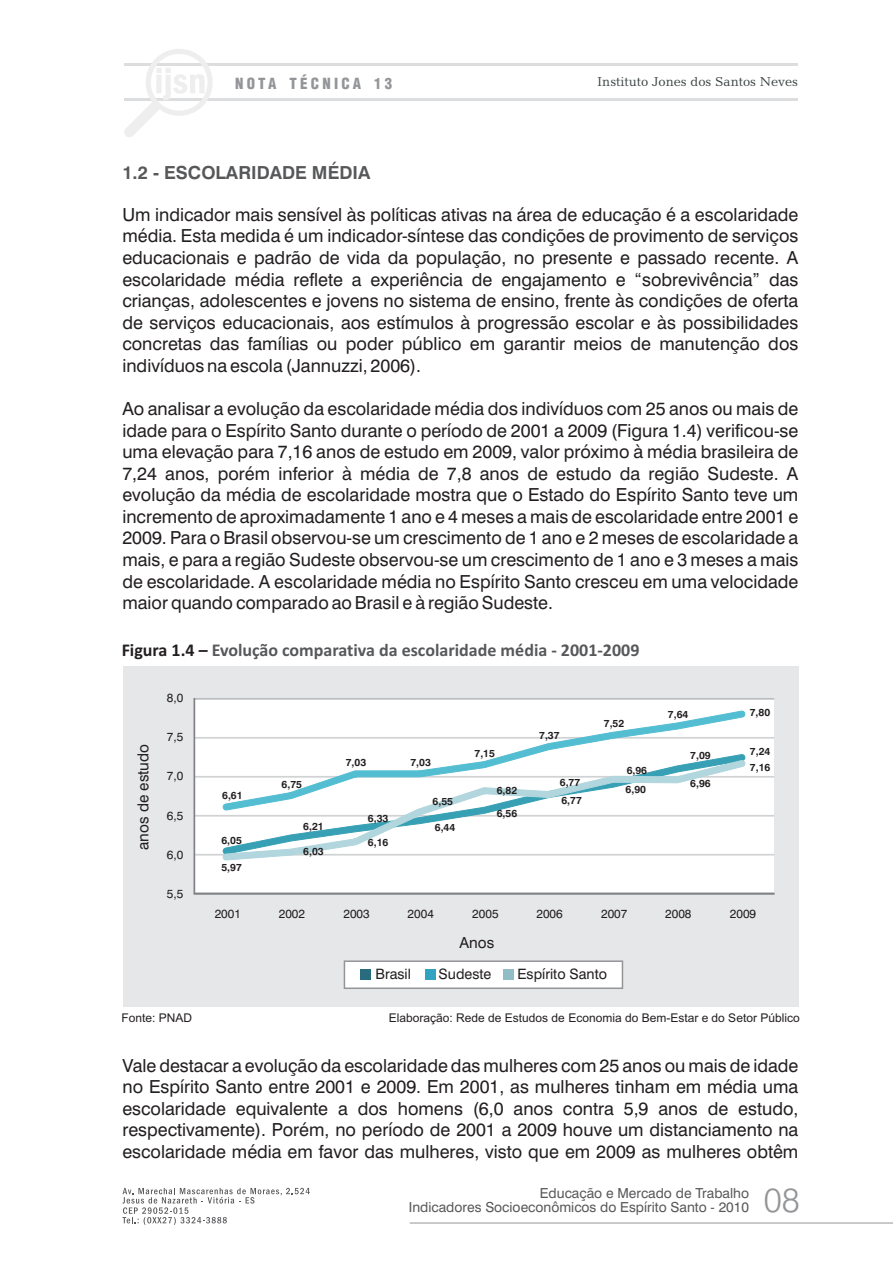
<style>
.page{position:relative;width:893px;height:1263px;background:#fff}
.page>*{position:absolute;margin:0;border:0;box-sizing:border-box;transform-origin:0 0}
.t1{font:300 33.9px "Swiss 721 BT";color:#939598}
.t2{font:18px/21.6px "Swiss 721 BT";color:#231f20;text-align:justify}
.t3{font:700 18px "Calibri";color:#57585a}
.t4{font:700 18px "Swiss 721 BT";color:#57585a}
.t5{font:15.3px "Swiss 721 BT";color:#231f20}
.t6{font:900 condensed 15px "Helvetica LT";letter-spacing:.215em;color:#939598}
.t7{font:14.25px "Swiss 721 BT";color:#231f20}
.t8{font:13.8px/14.2px "Swiss 721 BT";color:#57585a;text-align:right}
.t9{font:13.2px "Candida BT";color:#3c4444}
.t10{font:12px "Arial";color:#231f20}
.t11{font:12px "Swiss 721 BT";color:#231f20}
.t12{font:700 10.35px "Swiss 721 BT";color:#231f20}
.s1{color:#231f20}
</style>
<div class="page">
<svg style="left:122px;top:1188px;width:188px;height:37px"></svg>
<hr style="left:410px;top:1222px;width:483px;height:1px;background:#939598">
<hr style="left:124px;top:64px;width:674px;height:2px;background:#dcdddf">
<hr style="left:124px;top:98px;width:674px;height:3px;background:#dcdddf">
<svg style="left:124px;top:49px;width:92px;height:88px"></svg>
<div style="left:123px;top:666px;width:675px;height:340px;background:#e6e7e9"></div>
<svg style="left:193px;top:698px;width:582px;height:197px;background:#edf5f6"></svg>
<svg style="left:343px;top:960px;width:281px;height:29px;background:#f1f1f2"></svg>
<div style="left:360px;top:970px;width:10px;height:10px;background:#286c7e"></div>
<svg style="left:424px;top:970px;width:10px;height:10px"></svg>
<svg style="left:502px;top:970px;width:10px;height:10px"></svg>
<div style="left:361px;top:969px;width:10px;height:10px;background:#286c7e"></div>
<div style="left:425px;top:969px;width:10px;height:10px;background:#31a3c0"></div>
<div style="left:503px;top:969px;width:10px;height:10px;background:#90bdc6"></div>
<p class="t6" style="left:235px;top:77px;width:159px">NOTA TÉCNICA 13</p>
<p class="t9" style="left:597px;top:76px;width:202px">Instituto Jones dos Santos Neves</p>
<p class="t4" style="left:122px;top:165px;width:249px">1.2 - ESCOLARIDADE MÉDIA</p>
<p class="t2" style="left:122px;top:205px;width:677px">Um indicador mais sensível às políticas ativas na área de educação é a escolaridade média. Esta medida é um indicador-síntese das condições de provimento de serviços educacionais e padrão de vida da população, no presente e passado recente. A escolaridade média reflete a experiência de engajamento e “sobrevivência” das crianças, adolescentes e jovens no sistema de ensino, frente às condições de oferta de serviços educacionais, aos estímulos à progressão escolar e às possibilidades concretas das famílias ou poder público em garantir meios de manutenção dos indivíduos na escola (Jannuzzi, 2006).</p>
<p class="t2" style="left:122px;top:399px;width:677px">Ao analisar a evolução da escolaridade média dos indivíduos com 25 anos ou mais de idade para o Espírito Santo durante o período de 2001 a 2009 (Figura 1.4) verificou-se uma elevação para 7,16 anos de estudo em 2009, valor próximo à média brasileira de 7,24 anos, porém inferior à média de 7,8 anos de estudo da região Sudeste. A evolução da média de escolaridade mostra que o Estado do Espírito Santo teve um incremento de aproximadamente 1 ano e 4 meses a mais de escolaridade entre 2001 e 2009. Para o Brasil observou-se um crescimento de 1 ano e 2 meses de escolaridade a mais, e para a região Sudeste observou-se um crescimento de 1 ano e 3 meses a mais de escolaridade. A escolaridade média no Espírito Santo cresceu em uma velocidade maior quando comparado ao Brasil e à região Sudeste.</p>
<p class="t3" style="left:122px;top:642px;width:519px"><span class="s1">Figura 1.4 –</span> Evolução comparativa da escolaridade média - 2001-2009</p>
<p class="t5" style="left:137px;top:850px;width:107px;rotate:-90deg">anos de estudo</p>
<p class="t11" style="left:167px;top:692px;width:18px">8,0</p>
<p class="t11" style="left:167px;top:732px;width:18px">7,5</p>
<p class="t11" style="left:167px;top:771px;width:18px">7,0</p>
<p class="t11" style="left:167px;top:810px;width:18px">6,5</p>
<p class="t11" style="left:167px;top:849px;width:18px">6,0</p>
<p class="t11" style="left:167px;top:889px;width:18px">5,5</p>
<p class="t12" style="left:222px;top:791px;width:22px">6,61</p>
<p class="t12" style="left:221px;top:836px;width:22px">6,05</p>
<p class="t12" style="left:221px;top:863px;width:22px">5,97</p>
<p class="t12" style="left:282px;top:780px;width:22px">6,75</p>
<p class="t12" style="left:303px;top:822px;width:22px">6,21</p>
<p class="t12" style="left:303px;top:847px;width:22px">6,03</p>
<p class="t12" style="left:346px;top:758px;width:22px">7,03</p>
<p class="t12" style="left:410px;top:758px;width:22px">7,03</p>
<p class="t12" style="left:368px;top:814px;width:22px">6,33</p>
<p class="t12" style="left:368px;top:838px;width:22px">6,16</p>
<p class="t12" style="left:433px;top:797px;width:22px">6,55</p>
<p class="t12" style="left:435px;top:823px;width:22px">6,44</p>
<p class="t12" style="left:474px;top:749px;width:22px">7,15</p>
<p class="t12" style="left:497px;top:786px;width:22px">6,82</p>
<p class="t12" style="left:497px;top:809px;width:22px">6,56</p>
<p class="t12" style="left:539px;top:731px;width:22px">7,37</p>
<p class="t12" style="left:560px;top:778px;width:22px">6,77</p>
<p class="t12" style="left:561px;top:796px;width:22px">6,77</p>
<p class="t12" style="left:604px;top:719px;width:22px">7,52</p>
<p class="t12" style="left:627px;top:766px;width:22px">6,96</p>
<p class="t12" style="left:626px;top:785px;width:22px">6,90</p>
<p class="t12" style="left:668px;top:710px;width:22px">7,64</p>
<p class="t12" style="left:750px;top:708px;width:22px">7,80</p>
<p class="t12" style="left:690px;top:751px;width:22px">7,09</p>
<p class="t12" style="left:690px;top:779px;width:22px">6,96</p>
<p class="t12" style="left:750px;top:747px;width:22px">7,24</p>
<p class="t12" style="left:750px;top:763px;width:22px">7,16</p>
<p class="t11" style="left:215px;top:909px;width:28px">2001</p>
<p class="t11" style="left:279px;top:909px;width:28px">2002</p>
<p class="t11" style="left:343px;top:909px;width:28px">2003</p>
<p class="t11" style="left:408px;top:909px;width:28px">2004</p>
<p class="t11" style="left:472px;top:909px;width:28px">2005</p>
<p class="t11" style="left:536px;top:909px;width:28px">2006</p>
<p class="t11" style="left:601px;top:909px;width:28px">2007</p>
<p class="t11" style="left:665px;top:909px;width:28px">2008</p>
<p class="t11" style="left:730px;top:909px;width:28px">2009</p>
<p class="t5" style="left:460px;top:937px;width:36px">Anos</p>
<p class="t7" style="left:376px;top:968px;width:37px">Brasil</p>
<p class="t7" style="left:439px;top:968px;width:54px">Sudeste</p>
<p class="t7" style="left:517px;top:968px;width:91px">Espírito Santo</p>
<p class="t10" style="left:121px;top:1013px;width:72px">Fonte: PNAD</p>
<p class="t10" style="left:389px;top:1013px;width:412px">Elaboração: Rede de Estudos de Economia do Bem-Estar e do Setor Público</p>
<p class="t2" style="left:122px;top:1056px;width:677px">Vale destacar a evolução da escolaridade das mulheres com 25 anos ou mais de idade no Espírito Santo entre 2001 e 2009. Em 2001, as mulheres tinham em média uma escolaridade equivalente a dos homens (6,0 anos contra 5,9 anos de estudo, respectivamente). Porém, no período de 2001 a 2009 houve um distanciamento na escolaridade média em favor das mulheres, visto que em 2009 as mulheres obtêm</p>
<p class="t8" style="left:409px;top:1187px;width:342px">Educação e Mercado de Trabalho<br>Indicadores Socioeconômicos do Espírito Santo - 2010</p>
<h1 class="t1" style="left:764px;top:1186px;width:38px">08</h1>
</div>
